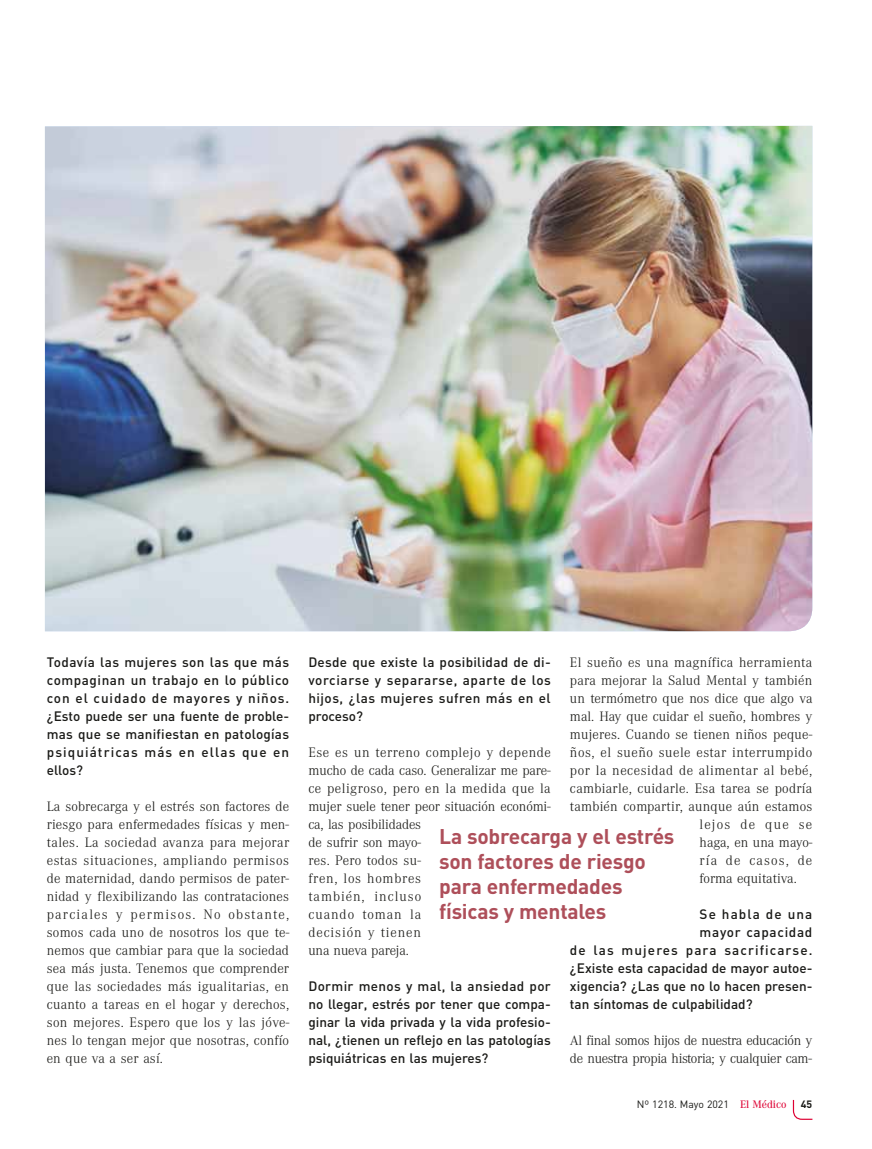
<style>
.page{position:relative;width:872px;height:1149px;background:#fff}
.page>*{position:absolute;margin:0;border:0;box-sizing:border-box;transform-origin:0 0}
.t1{font:700 21px/25.2px "DIN";letter-spacing:-.01em;color:#ae4f5a}
.t2{font:300 14.25px/18px "Corporate A";letter-spacing:.01em;color:#1a1a17;text-align:justify}
.t3{font:300 14.25px/18px "Corporate A";letter-spacing:-.02em;color:#1a1a17}
.t4{font:300 14.25px "Corporate A";letter-spacing:.035em;color:#1a1a17}
.t5{font:300 14.25px "Corporate A";letter-spacing:.075em;color:#1a1a17}
.t6{font:500 13.5px/18px "DIN";letter-spacing:.005em;color:#1a1a17;text-align:justify}
.t7{font:500 13.5px "DIN";letter-spacing:.08em;color:#1a1a17}
.t8{font:500 13.5px "DIN";letter-spacing:.05em;color:#1a1a17}
.t9{font:10.5px "DIN";color:#1a1a17}
.t10{font:700 10.5px "DIN";color:#1a1a17}
.s1{font-family:"Corporate A";font-weight:500;font-size:11.25px;color:#de0033}
</style>
<div class="page">
<svg style="left:792px;top:1099px;width:21px;height:21px"></svg>
<img style="left:45px;top:126px;width:767px;height:505px">
<p class="t6" style="left:47px;top:652px;width:244px">Todavía las mujeres son las que más compaginan un trabajo en lo público con el cuidado de mayores y niños. ¿Esto puede ser una fuente de proble&shy;mas que se manifiestan en patologías psiquiátricas más en ellas que en ellos?</p>
<p class="t2" style="left:47px;top:797px;width:244px">La sobrecarga y el estrés son factores de riesgo para enfermedades físicas y men&shy;tales. La sociedad avanza para mejorar estas situaciones, ampliando permisos de maternidad, dando permisos de pater&shy;nidad y flexibilizando las contrataciones parciales y permisos. No obstante, somos cada uno de nosotros los que te&shy;nemos que cambiar para que la sociedad sea más justa. Tenemos que comprender que las sociedades más igualitarias, en cuanto a tareas en el hogar y derechos, son mejores. Espero que los y las jóve&shy;nes lo tengan mejor que nosotras, confío en que va a ser así.</p>
<p class="t2" style="left:570px;top:653px;width:244px">El sueño es una magnífica herramienta</p>
<p class="t2" style="left:570px;top:671px;width:244px">para mejorar la Salud Mental y también</p>
<p class="t2" style="left:570px;top:689px;width:244px">un termómetro que nos dice que algo va</p>
<p class="t2" style="left:570px;top:707px;width:244px">mal. Hay que cuidar el sueño, hombres y</p>
<p class="t2" style="left:570px;top:725px;width:244px">mujeres. Cuando se tienen niños peque-</p>
<p class="t4" style="left:570px;top:744px;width:244px">ños, el sueño suele estar interrumpido</p>
<p class="t4" style="left:570px;top:762px;width:244px">por la necesidad de alimentar al bebé,</p>
<p class="t2" style="left:570px;top:779px;width:244px">cambiarle, cuidarle. Esa tarea se podría</p>
<p class="t2" style="left:570px;top:797px;width:244px">también compartir, aunque aún estamos</p>
<p class="t5" style="left:699px;top:815px;width:114px">lejos de que se</p>
<p class="t2" style="left:699px;top:833px;width:114px">haga, en una mayo-</p>
<p class="t5" style="left:699px;top:851px;width:114px">ría de casos, de</p>
<p class="t2" style="left:699px;top:869px;width:99px">forma equitativa.</p>
<p class="t6" style="left:699px;top:904px;width:114px">Se habla de una</p>
<p class="t8" style="left:699px;top:922px;width:114px">mayor capacidad</p>
<p class="t7" style="left:570px;top:940px;width:244px">de las mujeres para sacrificarse.</p>
<p class="t6" style="left:570px;top:958px;width:244px">¿Existe esta capacidad de mayor autoe-</p>
<p class="t6" style="left:570px;top:976px;width:244px">xigencia? ¿Las que no lo hacen presen-</p>
<p class="t6" style="left:570px;top:994px;width:184px">tan síntomas de culpabilidad?</p>
<p class="t3" style="left:570px;top:1031px;width:244px">Al final somos hijos de nuestra educación y de nuestra propia historia; y cualquier cam-</p>
<p class="t6" style="left:308px;top:652px;width:244px">Desde que existe la posibilidad de di&shy;vorciarse y separarse, aparte de los hijos, ¿las mujeres sufren más en el proceso?</p>
<p class="t2" style="left:308px;top:743px;width:244px;text-align:left">Ese es un terreno complejo y depende mucho de cada caso. Generalizar me pare&shy;ce peligroso, pero en la medida que la mujer suele tener peor situación económi&shy;ca, las posibilidades<br>de sufrir son mayo-<br>res. Pero todos su-<br>fren, los hombres<br>también, incluso<br>cuando toman la<br>decisión y tienen<br>una nueva pareja.</p>
<p class="t6" style="left:308px;top:976px;width:244px">Dormir menos y mal, la ansiedad por no llegar, estrés por tener que compa&shy;ginar la vida privada y la vida profesio&shy;nal, ¿tienen un reflejo en las patologías psiquiátricas en las mujeres?</p>
<h1 class="t1" style="left:439px;top:822px;width:237px">La sobrecarga y el estrés son factores de riesgo para enfermedades físicas y mentales</h1>
<p class="t9" style="left:637px;top:1097px;width:151px">Nº 1218. Mayo 2021 <span class="s1">El Médico</span></p>
<p class="t10" style="left:801px;top:1097px;width:13px">45</p>
</div>
